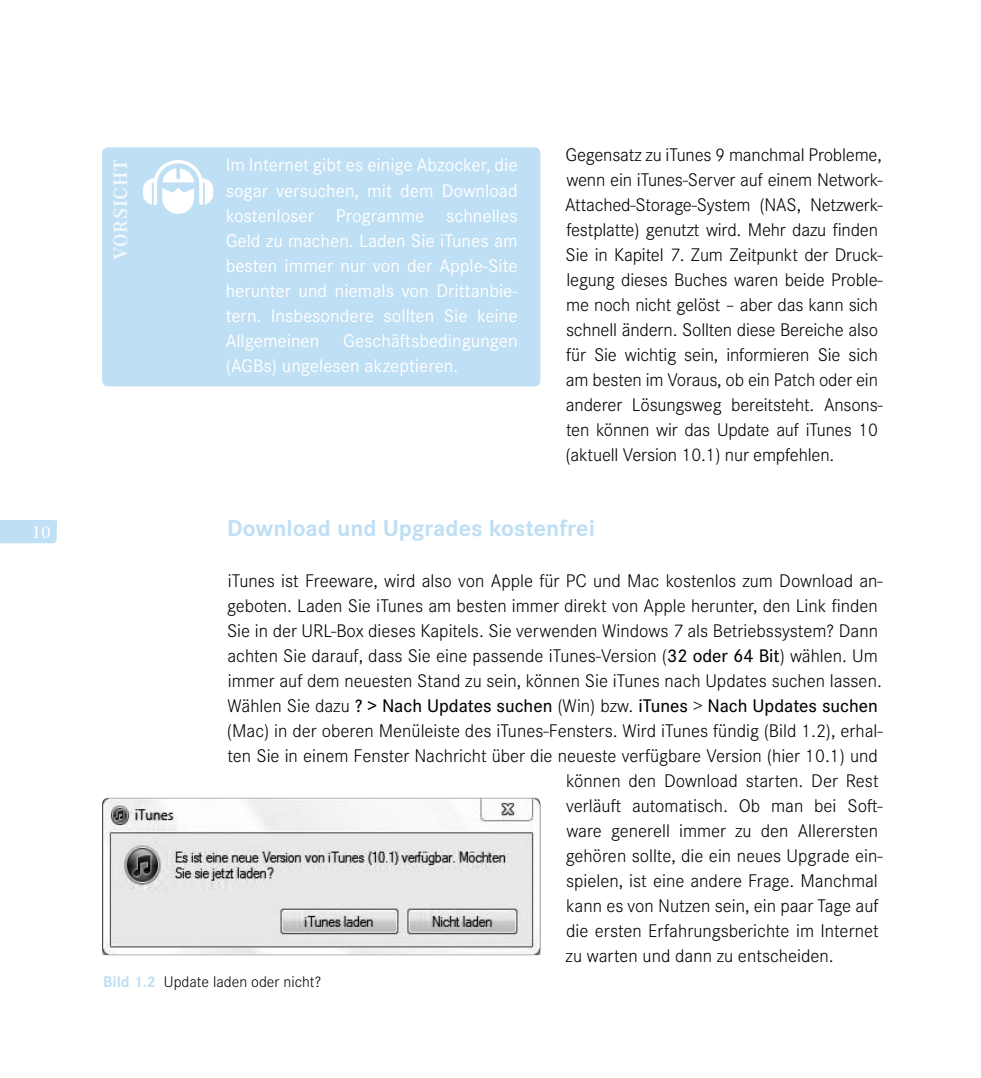
<style>
.page{position:relative;width:981px;height:1078px;background:#fff}
.page>*{position:absolute;margin:0;border:0;box-sizing:border-box;transform-origin:0 0}
.t1{font:700 24px "Corporate S Pro";color:#bedff4}
.t2{font:700 20px "Corporate A Pro";letter-spacing:.04em;color:#f2f9fd}
.t3{font:300 19px/25px "Corporate S Pro";color:#000}
.t4{font:19px/25px "Corporate S Pro";color:#fff;text-align:justify}
.t5{font:500 19px "Corporate S Pro";color:#000}
.t6{font:500 18px "Corporate A Pro";color:#fff}
.t7{font:300 16px "Corporate S Pro";color:#000}
.s1{font-weight:500}
.s2{font-weight:300}
.s3{font-weight:700;color:#bedff4}
</style>
<div class="page">
<svg style="left:0;top:520px;width:57px;height:23px"></svg>
<div style="left:102px;top:147px;width:438px;height:239px;background:#bedff4;border-radius:6px"></div>
<svg style="left:143px;top:160px;width:70px;height:54px"></svg>
<svg style="left:102px;top:797px;width:438px;height:164px"></svg>
<img style="left:102px;top:797px;width:438px;height:157px">
<p class="t6" style="left:31px;top:520px;width:21px">10</p>
<p class="t2" style="left:107px;top:260px;width:103px;rotate:-90deg">VORSICHT</p>
<p class="t4" style="left:226px;top:151px;width:293px">Im Internet gibt es einige Abzocker, die sogar versuchen, mit dem Download kostenloser Programme schnelles Geld zu machen. Laden Sie iTunes am besten immer nur von der Apple-Site herunter und niemals von Drittanbie&shy;tern. Insbesondere sollten Sie keine Allgemeinen</p>
<p class="t4" style="left:226px;top:326px;width:293px;text-indent:118px">Geschäftsbedingungen (AGBs) ungelesen akzeptieren.</p>
<p class="t3" style="left:565px;top:141px;width:319px">Gegensatz zu iTunes 9 manchmal Probleme, wenn ein iTunes-Server auf einem Network-Attached-Storage-System (NAS, Netzwerk&shy;festplatte) genutzt wird. Mehr dazu finden Sie in Kapitel 7. Zum Zeitpunkt der Druck&shy;legung dieses Buches waren beide Proble&shy;me noch nicht gelöst – aber das kann sich schnell ändern. Sollten diese Bereiche also für Sie wichtig sein, informieren Sie sich am besten im Voraus, ob ein Patch oder ein anderer Lösungsweg bereitsteht. Ansons&shy;ten können wir das Update auf iTunes 10 (aktuell Version 10.1) nur empfehlen.</p>
<p class="t1" style="left:227px;top:509px;width:369px">Download und Upgrades kostenfrei</p>
<p class="t3" style="left:228px;top:566px;width:656px">iTunes ist Freeware, wird also von Apple für PC und Mac kostenlos zum Download an-</p>
<p class="t3" style="left:227px;top:591px;width:652px">geboten. Laden Sie iTunes am besten immer direkt von Apple herunter, den Link finden</p>
<p class="t3" style="left:227px;top:616px;width:652px">Sie in der URL-Box dieses Kapitels. Sie verwenden Windows 7 als Betriebssystem? Dann</p>
<p class="t3" style="left:227px;top:641px;width:652px">achten Sie darauf, dass Sie eine passende iTunes-Version (<span class="s1">32 oder 64 Bit</span>) wählen. Um</p>
<p class="t3" style="left:228px;top:666px;width:652px">immer auf dem neuesten Stand zu sein, können Sie iTunes nach Updates suchen lassen.</p>
<p class="t5" style="left:227px;top:690px;width:652px"><span class="s2">Wählen Sie dazu</span> ? &gt; Nach Updates suchen <span class="s2">(Win) bzw.</span> iTunes <span class="s2">&gt;</span> Nach Updates suchen</p>
<p class="t3" style="left:227px;top:716px;width:657px">(Mac) in der oberen Menüleiste des iTunes-Fensters. Wird iTunes fündig (Bild 1.2), erhal-</p>
<p class="t3" style="left:228px;top:741px;width:652px">ten Sie in einem Fenster Nachricht über die neueste verfügbare Version (hier 10.1) und</p>
<p class="t3" style="left:566px;top:766px;width:314px">können den Download starten. Der Rest</p>
<p class="t3" style="left:566px;top:791px;width:318px">verläuft automatisch. Ob man bei Soft-</p>
<p class="t3" style="left:566px;top:816px;width:313px">ware generell immer zu den Allerersten</p>
<p class="t3" style="left:566px;top:841px;width:319px">gehören sollte, die ein neues Upgrade ein-</p>
<p class="t3" style="left:566px;top:866px;width:313px">spielen, ist eine andere Frage. Manchmal</p>
<p class="t3" style="left:566px;top:891px;width:314px">kann es von Nutzen sein, ein paar Tage auf</p>
<p class="t3" style="left:566px;top:916px;width:314px">die ersten Erfahrungsberichte im Internet</p>
<p class="t3" style="left:566px;top:941px;width:267px">zu warten und dann zu entscheiden.</p>
<p class="t7" style="left:103px;top:970px;width:220px"><span class="s3">Bild 1.2</span> Update laden oder nicht?</p>
</div>
